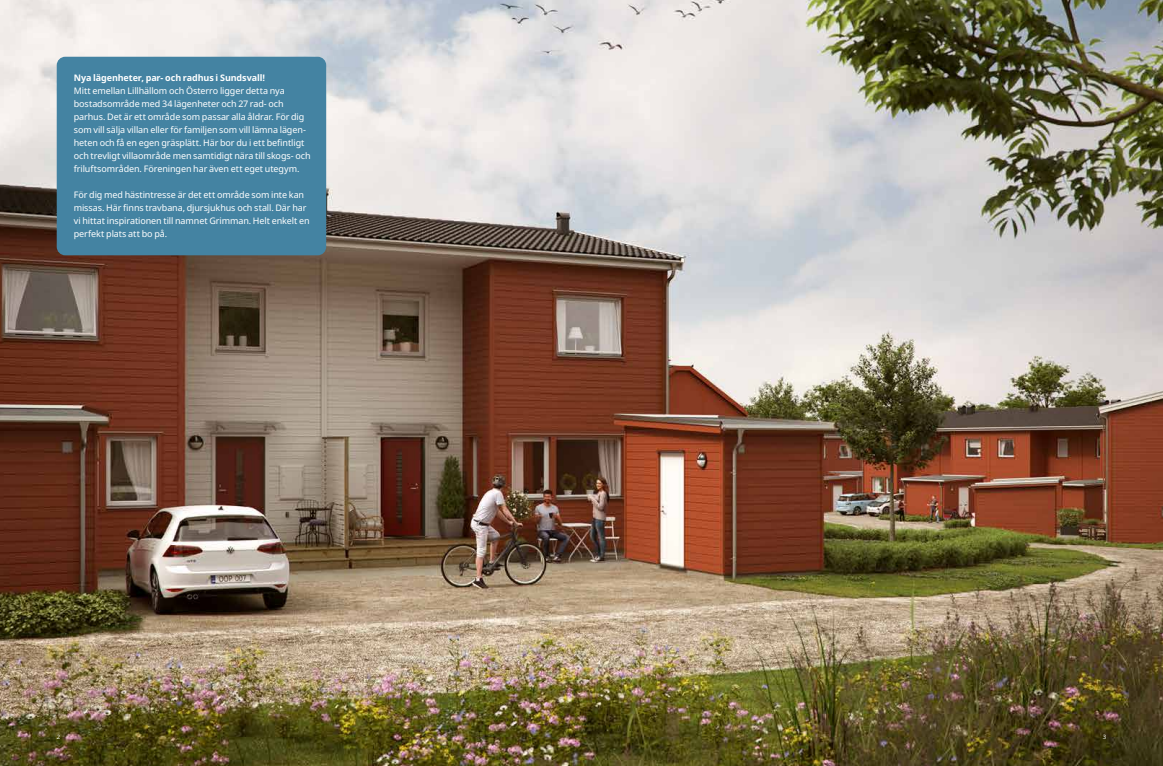
<style>
.page{position:relative;width:1163px;height:766px;background:#fff}
.page>*{position:absolute;margin:0;border:0;box-sizing:border-box;transform-origin:0 0}
.t1{font:9px/13px "Noto IKEA Latin";letter-spacing:-.01em;color:#fff}
.t2{font:700 9px "Noto IKEA Latin";letter-spacing:-.01em;color:#fff}
.t3{font:6px "Noto IKEA Latin";color:#fff}
</style>
<div class="page">
<img style="left:0;top:0;width:1162px;height:765px">
<div style="left:57px;top:57px;width:269px;height:198px;background:#4483a2;border-radius:9px"></div>
<p class="t2" style="left:74px;top:71px;width:193px">Nya lägenheter, par- och radhus i Sundsvall!</p>
<p class="t1" style="left:74px;top:83px;width:238px">Mitt emellan Lillhällom och Österro ligger detta nya bostadsområde med 34 lägenheter och 27 rad- och parhus. Det är ett område som passar alla åldrar. För dig som vill sälja villan eller för familjen som vill lämna lägen&shy;heten och få en egen gräsplätt. Här bor du i ett befintligt och trevligt villaområde men samtidigt nära till skogs- och friluftsområden. Föreningen har även ett eget utegym.</p>
<p class="t1" style="left:74px;top:187px;width:237px">För dig med hästintresse är det ett område som inte kan missas. Här finns travbana, djursjukhus och stall. Där har vi hittat inspirationen till namnet Grimman. Helt enkelt en perfekt plats att bo på.</p>
<p class="t3" style="left:57px;top:732px;width:5px">2</p>
<p class="t3" style="left:1102px;top:732px;width:5px">3</p>
</div>
